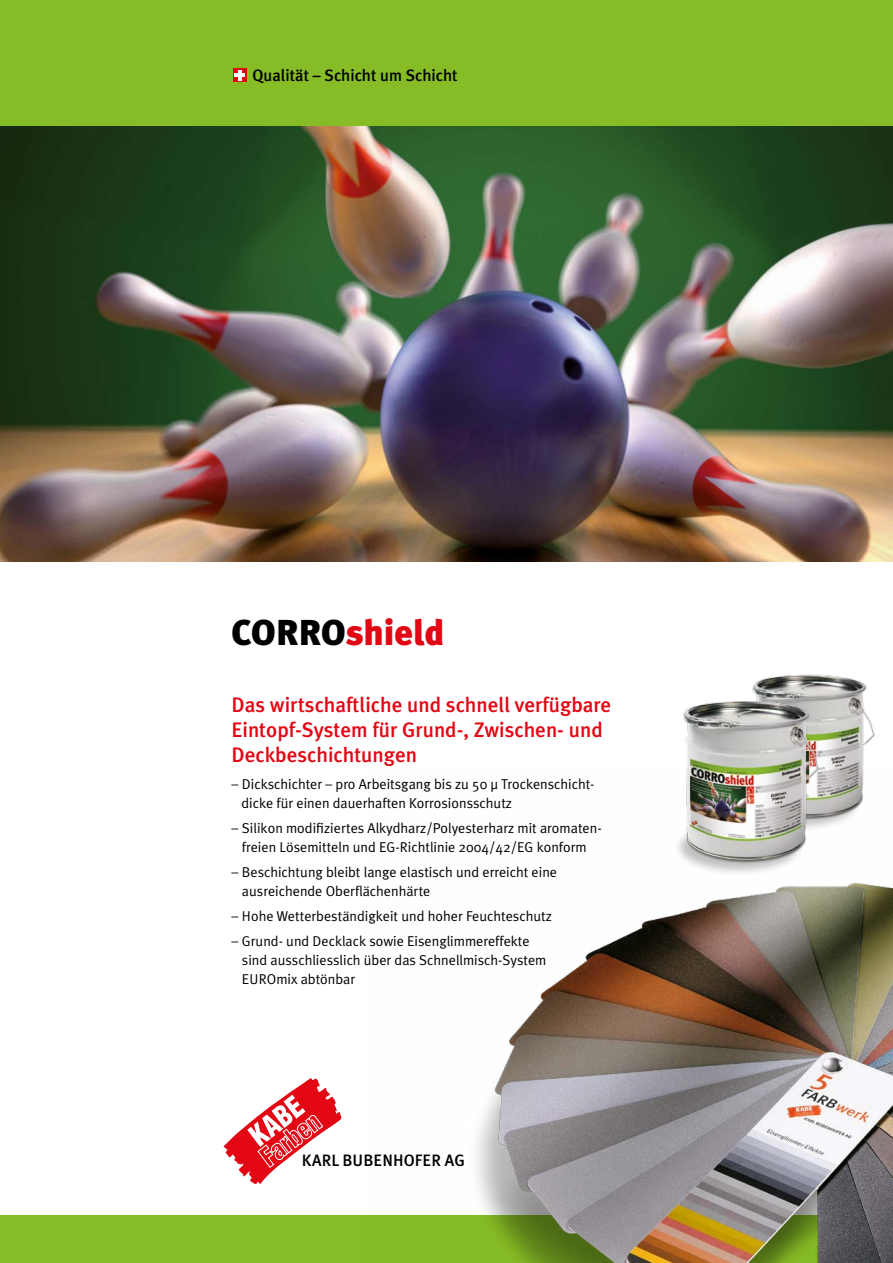
<style>
.page{position:relative;width:893px;height:1263px;background:#fff}
.page>*{position:absolute;margin:0;border:0;box-sizing:border-box;transform-origin:0 0}
.t1{font:900 36px "Meta Plus";color:#e30613}
.Fliess_Meta{font:500 21px/25.2px "Meta Plus";color:#e30613}
.t2{font:500 16.5px "Meta Plus";color:#000}
.Fliess_Meta-2{font:14.25px/18.8px "Meta Plus Normal";color:#000}
.s1{color:#000}
</style>
<div class="page">
<img style="left:752px;top:674px;width:123px;height:96px">
<div style="left:0;top:1215px;width:893px;height:48px;background:#86bc25"></div>
<div style="left:0;top:0;width:893px;height:127px;background:#86bc25"></div>
<div style="left:233px;top:68px;width:13px;height:14px;background:#e30613"></div>
<svg style="left:234px;top:70px;width:11px;height:11px"></svg>
<img style="left:0;top:127px;width:893px;height:434px">
<img style="left:477px;top:770px;width:416px;height:493px">
<img style="left:859px;top:917px;width:34px;height:346px">
<div style="left:673px;top:817px;width:132px;height:60px;background:#000;opacity:.25"></div>
<img style="left:667px;top:690px;width:159px;height:176px">
<svg style="left:224px;top:1078px;width:117px;height:106px"></svg>
<p class="t2" style="left:253px;top:65px;width:207px">Qualität – Schicht um Schicht</p>
<p class="t1" style="left:231px;top:611px;width:214px"><span class="s1">CORRO</span>shield</p>
<p class="Fliess_Meta" style="left:231px;top:691px;width:381px">Das wirtschaftliche und schnell verfügbare<br>Eintopf-System für Grund-, Zwischen- und<br>Deckbeschichtungen</p>
<p class="Fliess_Meta-2" style="left:241px;top:775px;width:355px;text-indent:-10px">– Dickschichter – pro Arbeitsgang bis zu 50 μ Trockenschicht&shy;dicke für einen dauerhaften Korrosionsschutz</p>
<p class="Fliess_Meta-2" style="left:231px;top:819px;width:372px;text-align:center">– Silikon modifiziertes Alkydharz/Polyesterharz mit aromaten&shy;freien Lösemitteln und EG-Richtlinie 2004/42/EG konform</p>
<p class="Fliess_Meta-2" style="left:242px;top:862px;width:317px;text-indent:-11px">– Beschichtung bleibt lange elastisch und erreicht eine ausreichende Oberflächenhärte</p>
<p class="Fliess_Meta-2" style="left:231px;top:906px;width:322px">– Hohe Wetterbeständigkeit und hoher Feuchteschutz</p>
<p class="Fliess_Meta-2" style="left:242px;top:931px;width:306px;text-indent:-11px">– Grund- und Decklack sowie Eisenglimmereffekte sind ausschliesslich über das Schnellmisch-System<br>EUROmix abtönbar</p>
<p class="t2" style="left:302px;top:1151px;width:164px">KARL BUBENHOFER AG</p>
</div>
